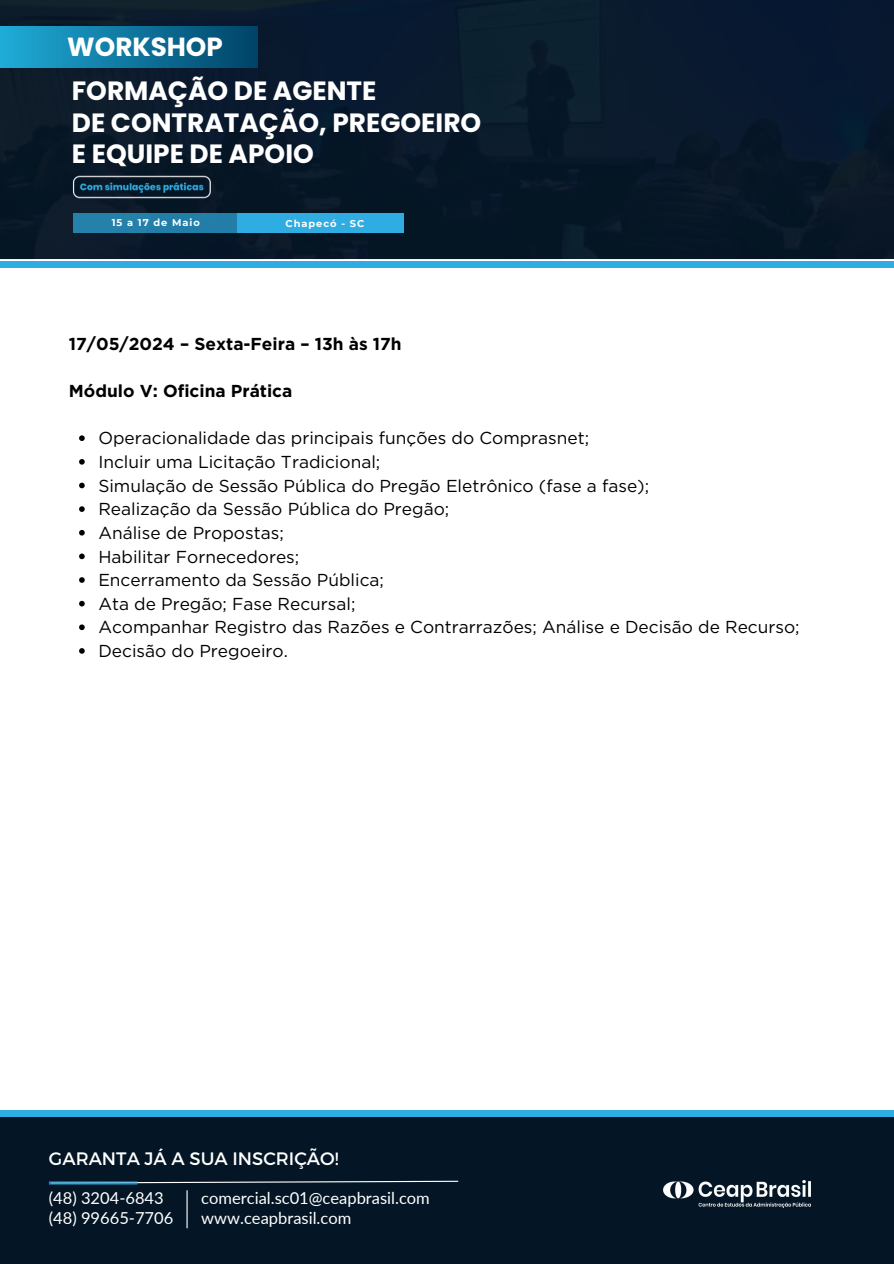
<style>
.page{position:relative;width:894px;height:1264px;background:#fff}
.page>*{position:absolute;margin:0;border:0;box-sizing:border-box;transform-origin:0 0}
.t1{font:700 26.4px/31.2px "Poppins";color:#fff}
.t2{font:700 26.25px "Poppins";color:#fff}
.t3{font:18px "Montserrat";color:#fff}
.t4{font:17.25px/23.7px "Gotham";color:#000}
.t5{font:700 17.25px "Gotham";color:#000}
.t6{font:16.5px "Lato";color:#fff}
.t7{font:700 9.9px "Montserrat";letter-spacing:.1em;color:#fff}
</style>
<div class="page">
<svg style="left:79px;top:435px;width:6px;height:6px"></svg>
<svg style="left:79px;top:459px;width:6px;height:5px"></svg>
<svg style="left:79px;top:482px;width:6px;height:6px"></svg>
<svg style="left:79px;top:506px;width:6px;height:6px"></svg>
<svg style="left:79px;top:530px;width:6px;height:5px"></svg>
<svg style="left:79px;top:553px;width:6px;height:6px"></svg>
<svg style="left:79px;top:577px;width:6px;height:6px"></svg>
<svg style="left:79px;top:601px;width:6px;height:5px"></svg>
<svg style="left:79px;top:624px;width:6px;height:6px"></svg>
<svg style="left:79px;top:648px;width:6px;height:5px"></svg>
<div style="left:0;top:1113px;width:893px;height:150px;background:#041625"></div>
<div style="left:0;top:1109px;width:893px;height:7px;background:#2face1"></div>
<svg style="left:137px;top:1180px;width:322px;height:4px"></svg>
<hr style="left:49px;top:1181px;width:88px;height:3px;background:#2face1">
<hr style="left:186px;top:1190px;width:1px;height:38px;background:#fff">
<img style="left:663px;top:1180px;width:147px;height:27px">
<div style="left:0;top:261px;width:893px;height:7px;background:#2face1"></div>
<img style="left:0;top:0;width:893px;height:259px">
<div style="left:73px;top:213px;width:165px;height:19px;background:#237fa9"></div>
<div style="left:237px;top:213px;width:167px;height:19px;background:#2face1"></div>
<img style="left:27px;top:174px;width:230px;height:31px">
<div style="left:0;top:27px;width:257px;height:40px;background:linear-gradient(to right,#1facd8,#004367)"></div>
<h2 class="t2" style="left:67px;top:29px;width:157px">WORKSHOP</h2>
<h1 class="t1" style="left:72px;top:75px;width:411px">FORMAÇÃO DE AGENTE<br>DE CONTRATAÇÃO, PREGOEIRO<br>E EQUIPE DE APOIO</h1>
<p class="t7" style="left:112px;top:217px;width:90px">15 a 17 de Maio</p>
<p class="t7" style="left:285px;top:217px;width:80px">Chapecó - SC</p>
<p class="t5" style="left:69px;top:333px;width:334px">17/05/2024 – Sexta-Feira – 13h às 17h</p>
<p class="t5" style="left:69px;top:380px;width:225px">Módulo V: Oficina Prática</p>
<p class="t4" style="left:98px;top:426px;width:702px">Operacionalidade das principais funções do Comprasnet;<br>Incluir uma Licitação Tradicional;<br>Simulação de Sessão Pública do Pregão Eletrônico (fase a fase);<br>Realização da Sessão Pública do Pregão;<br>Análise de Propostas;<br>Habilitar Fornecedores;<br>Encerramento da Sessão Pública;<br>Ata de Pregão; Fase Recursal;<br>Acompanhar Registro das Razões e Contrarrazões; Análise e Decisão de Recurso; Decisão do Pregoeiro.</p>
<p class="t3" style="left:49px;top:1146px;width:291px">GARANTA JÁ A SUA INSCRIÇÃO!</p>
<p class="t6" style="left:49px;top:1188px;width:116px">(48) 3204-6843</p>
<p class="t6" style="left:201px;top:1188px;width:230px">comercial.sc01@ceapbrasil.com</p>
<p class="t6" style="left:49px;top:1207px;width:126px">(48) 99665-7706</p>
<p class="t6" style="left:201px;top:1207px;width:151px">www.ceapbrasil.com</p>
</div>
